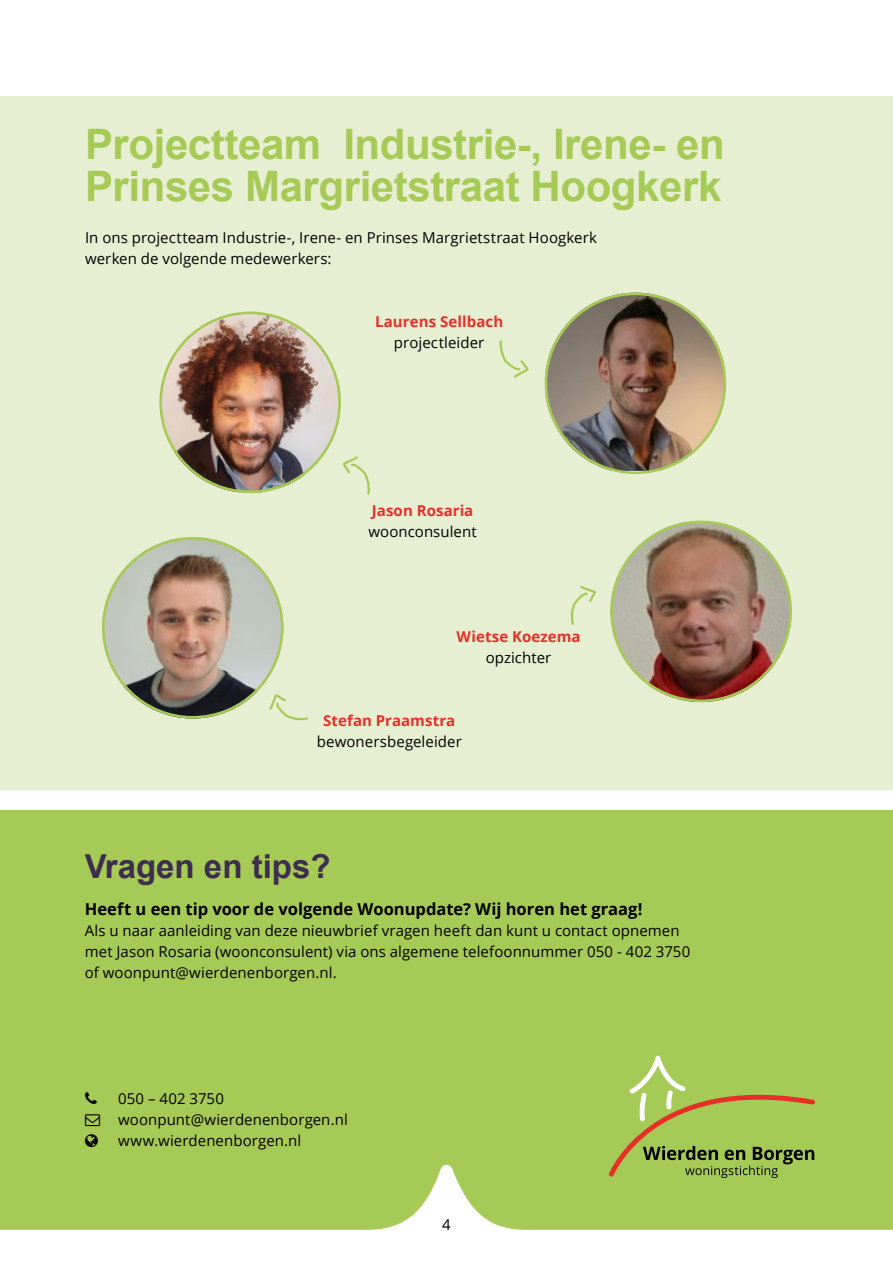
<style>
.page{position:relative;width:893px;height:1263px;background:#fff}
.page>*{position:absolute;margin:0;border:0;box-sizing:border-box;transform-origin:0 0}
.t1{font:700 42px/42px "Arial";letter-spacing:-.01em;color:#a6ca56}
.t2{font:700 33px "Arial";color:#3d2e4d}
.t3{font:700 16.5px "Open Sans";color:#000}
.t4{font:15px/21px "Open Sans";letter-spacing:.005em;color:#000}
.t5{font:700 15px "Open Sans";letter-spacing:.005em;color:#e63027}
</style>
<div class="page">
<div style="left:0;top:96px;width:893px;height:693px;background:#e7efd3"></div>
<div style="left:0;top:810px;width:893px;height:446px;background:#a6ca56"></div>
<img style="left:102px;top:537px;width:182px;height:181px;border-radius:91px">
<img style="left:613px;top:522px;width:179px;height:180px">
<img style="left:159px;top:312px;width:182px;height:181px;border-radius:91px">
<img style="left:546px;top:293px;width:179px;height:178px">
<svg style="left:342px;top:456px;width:28px;height:39px"></svg>
<svg style="left:269px;top:694px;width:40px;height:27px"></svg>
<svg style="left:570px;top:585px;width:26px;height:41px"></svg>
<svg style="left:499px;top:340px;width:30px;height:38px"></svg>
<svg style="left:0;top:1164px;width:893px;height:92px"></svg>
<svg style="left:609px;top:1056px;width:206px;height:122px"></svg>
<h1 class="t1" style="left:85px;top:125px;width:641px">Projectteam Industrie-, Irene- en<br>Prinses Margrietstraat Hoogkerk</h1>
<p class="t4" style="left:85px;top:227px;width:513px">In ons projectteam Industrie-, Irene- en Prinses Margrietstraat Hoogkerk werken de volgende medewerkers:</p>
<p class="t5" style="left:375px;top:311px;width:130px">Laurens Sellbach</p>
<p class="t4" style="left:394px;top:332px;width:92px">projectleider</p>
<p class="t5" style="left:372px;top:500px;width:103px">Jason Rosaria</p>
<p class="t4" style="left:368px;top:521px;width:110px">woonconsulent</p>
<p class="t5" style="left:457px;top:626px;width:125px">Wietse Koezema</p>
<p class="t4" style="left:486px;top:647px;width:67px">opzichter</p>
<p class="t5" style="left:323px;top:710px;width:133px">Stefan Praamstra</p>
<p class="t4" style="left:317px;top:731px;width:147px">bewonersbegeleider</p>
<h2 class="t2" style="left:85px;top:844px;width:247px">Vragen en tips?</h2>
<p class="t3" style="left:85px;top:897px;width:559px">Heeft u een tip voor de volgende Woonupdate? Wij horen het graag!</p>
<p class="t4" style="left:85px;top:920px;width:607px">Als u naar aanleiding van deze nieuwbrief vragen heeft dan kunt u contact opnemen met Jason Rosaria (woonconsulent) via ons algemene telefoonnummer 050 - 402 3750 of woonpunt@wierdenenborgen.nl.</p>
<p class="t4" style="left:118px;top:1088px;width:231px">050 – 402 3750 woonpunt@wierdenenborgen.nl www.wierdenenborgen.nl</p>
<p class="t4" style="left:442px;top:1214px;width:10px">4</p>
</div>
